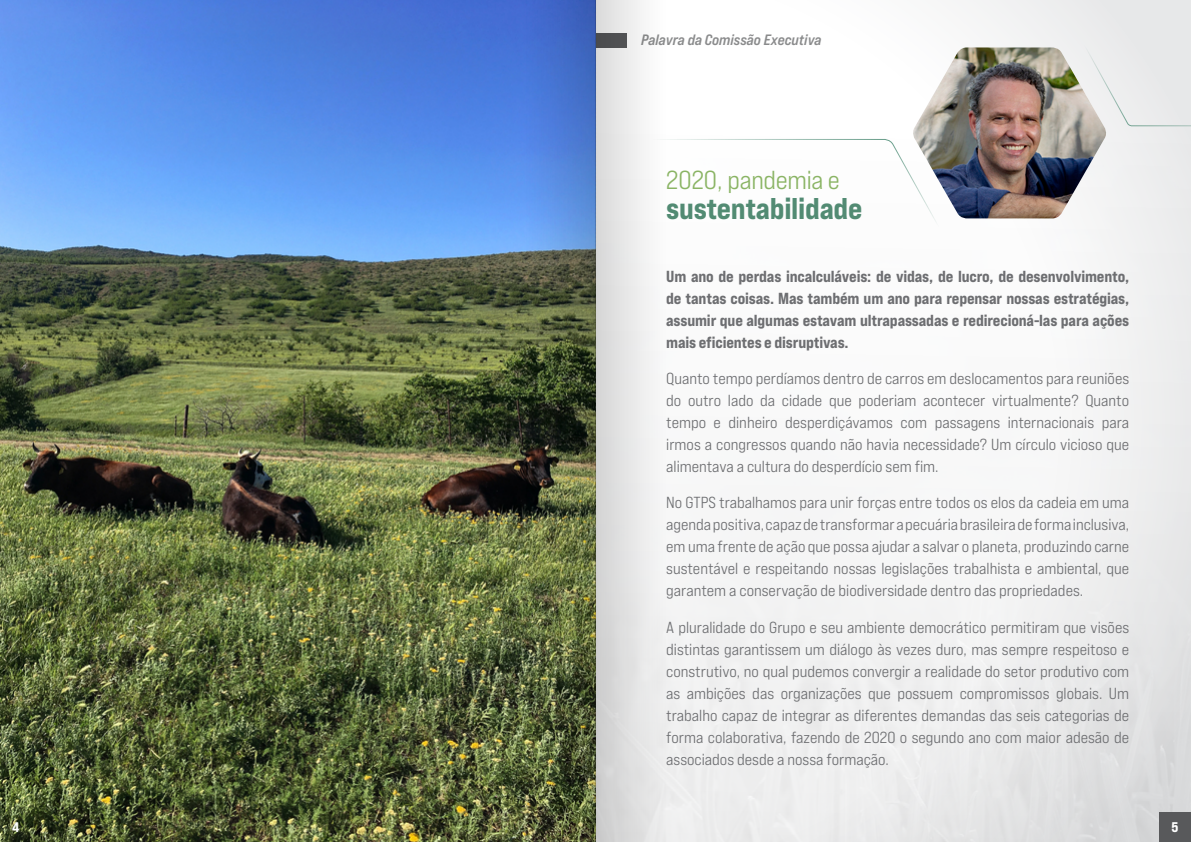
<style>
.page{position:relative;width:1191px;height:842px;background:#fff}
.page>*{position:absolute;margin:0;border:0;box-sizing:border-box;transform-origin:0 0}
.t1{font:800 expanded 30px "Bebas Neue Pro";letter-spacing:-.01em;color:#528b73}
.t2{font:500 expanded 26px "Bebas Neue Pro";letter-spacing:-.01em;color:#8ab464}
.t3{font:500 expanded 16px/22px "Bebas Neue Pro";color:#6d6e71;text-align:justify}
.t4{font:800 expanded 16px/22px "Bebas Neue Pro";letter-spacing:-.01em;color:#6d6e71;text-align:justify}
.t5{font:italic 700 expanded 15px "Bebas Neue Pro";color:#8a8b8c}
.t6{font:800 expanded 14px "Bebas Neue Pro";color:#fff}
</style>
<div class="page">
<img style="left:802px;top:218px;width:389px;height:624px">
<svg style="left:802px;top:139px;width:177px;height:160px"></svg>
<div style="left:1159px;top:813px;width:32px;height:29px;background:#58595b"></div>
<img style="left:911px;top:0;width:280px;height:218px">
<img style="left:0;top:0;width:388px;height:842px">
<svg style="left:597px;top:0;width:205px;height:842px;fill:#f4f5f5"></svg>
<hr style="left:593px;top:0;width:4px;height:842px;background:#d1d1d1">
<svg style="left:595px;top:0;width:1px;height:842px"></svg>
<img style="left:388px;top:0;width:207px;height:842px">
<p class="t5" style="left:641px;top:31px;width:182px">Palavra da Comissão Executiva</p>
<p class="t2" style="left:666px;top:164px;width:175px">2020, pandemia e</p>
<p class="t1" style="left:666px;top:190px;width:198px">sustentabilidade</p>
<p class="t4" style="left:666px;top:265px;width:464px">Um ano de perdas incalculáveis: de vidas, de lucro, de desenvolvimento, de tantas coisas. Mas também um ano para repensar nossas estratégias, assumir que algumas estavam ultrapassadas e redirecioná-las para ações mais eficientes e disruptivas.</p>
<p class="t3" style="left:666px;top:367px;width:464px">Quanto tempo perdíamos dentro de carros em deslocamentos para reuniões do outro lado da cidade que poderiam acontecer virtualmente? Quanto tempo e dinheiro desperdiçávamos com passagens internacionais para irmos a congressos quando não havia necessidade? Um círculo vicioso que alimentava a cultura do desperdício sem fim.</p>
<p class="t3" style="left:666px;top:491px;width:464px">No GTPS trabalhamos para unir forças entre todos os elos da cadeia em uma agenda positiva, capaz de transformar a pecuária brasileira de forma inclusiva, em uma frente de ação que possa ajudar a salvar o planeta, produzindo carne sustentável e respeitando nossas legislações trabalhista e ambiental, que garantem a conservação de biodiversidade dentro das propriedades.</p>
<p class="t3" style="left:666px;top:616px;width:464px">A pluralidade do Grupo e seu ambiente democrático permitiram que visões distintas garantissem um diálogo às vezes duro, mas sempre respeitoso e construtivo, no qual pudemos convergir a realidade do setor produtivo com as ambições das organizações que possuem compromissos globais. Um trabalho capaz de integrar as diferentes demandas das seis categorias de forma colaborativa, fazendo de 2020 o segundo ano com maior adesão de associados desde a nossa formação.</p>
<p class="t6" style="left:12px;top:819px;width:9px">4</p>
<p class="t6" style="left:1171px;top:819px;width:8px">5</p>
</div>
